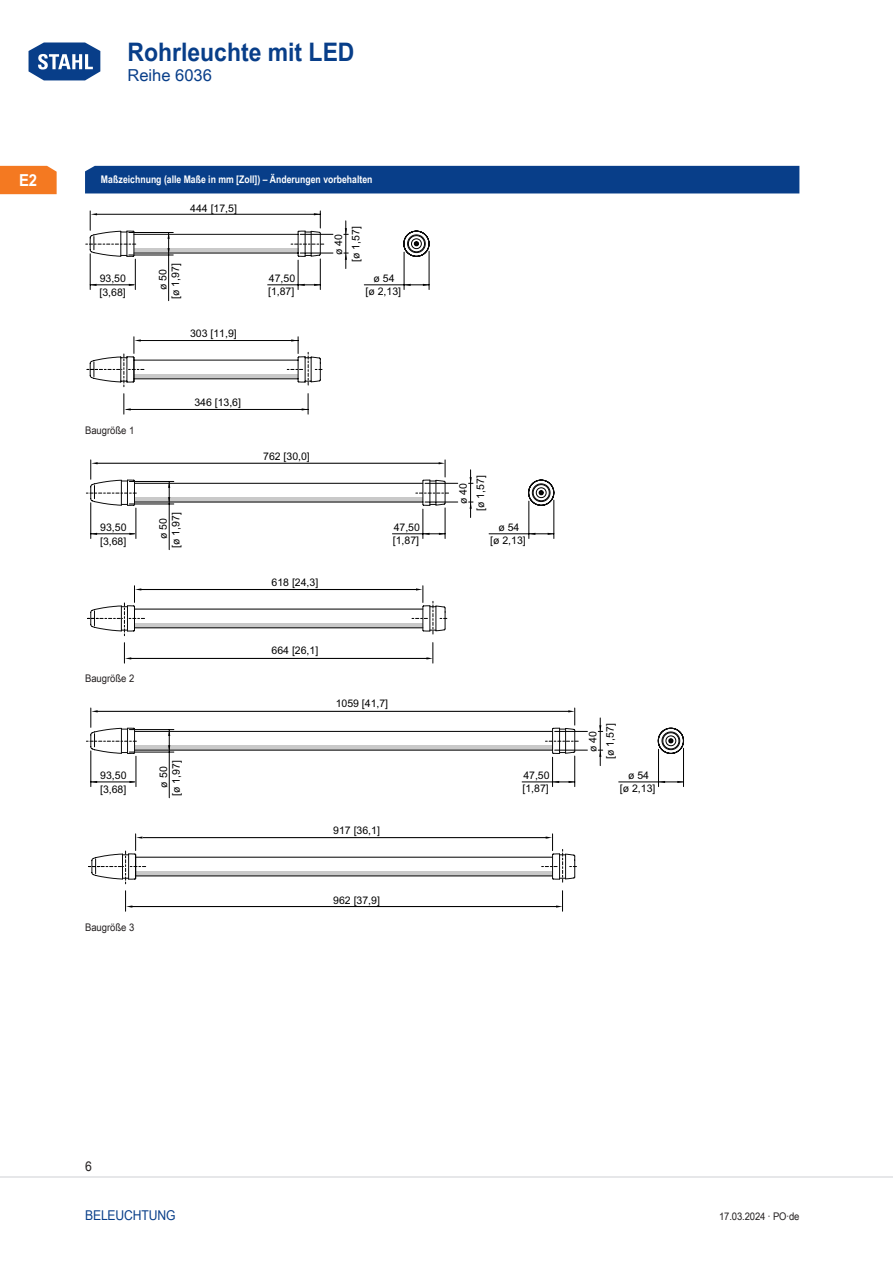
<style>
.page{position:relative;width:893px;height:1263px;background:#fff}
.page>*{position:absolute;margin:0;border:0;box-sizing:border-box;transform-origin:0 0}
.t1{font:700 25.5px "Arial Unicode MS";color:#083e89;scale:.9 1}
.t2{font:16.5px "Arial Unicode MS";color:#083e89}
.t3{font:700 16.5px "Arial Unicode MS";color:#fff;scale:.9 1}
.t4{font:13.5px "Arial Unicode MS";letter-spacing:-.01em;color:#083e89;scale:.9 1}
.t5{font:13.5px "Arial Unicode MS";color:#231f20;scale:.9 1}
.t6{font:10.5px/13.8px "Arial Unicode MS";color:#000;text-align:center}
.TabHeader1stColumn{font:700 10.5px "Arial Unicode MS";color:#fff;scale:.83 1}
.t7{font:10.5px "Arial Unicode MS";color:#231f20;scale:.9 1}
.s1{font-weight:400;font-size:31.65px;color:#fff}
</style>
<div class="page">
<svg style="left:28px;top:42px;width:73px;height:39px"></svg>
<hr style="left:0;top:1176px;width:893px;height:2px;background:#e6e7e9">
<div style="left:0;top:166px;width:57px;height:28px;background:#f47921"></div>
<hr style="left:169px;top:752px;width:1px;height:46px;background:#000">
<hr style="left:130px;top:906px;width:427px;height:1px;background:#000">
<svg style="left:125px;top:891px;width:7px;height:20px"></svg>
<svg style="left:556px;top:891px;width:7px;height:20px"></svg>
<svg style="left:86px;top:708px;width:598px;height:79px"></svg>
<svg style="left:89px;top:834px;width:488px;height:50px"></svg>
<hr style="left:169px;top:504px;width:1px;height:46px;background:#000">
<hr style="left:130px;top:658px;width:299px;height:1px;background:#000">
<svg style="left:124px;top:643px;width:7px;height:20px"></svg>
<svg style="left:426px;top:643px;width:8px;height:20px"></svg>
<svg style="left:86px;top:460px;width:468px;height:79px"></svg>
<svg style="left:88px;top:586px;width:359px;height:50px"></svg>
<hr style="left:168px;top:255px;width:1px;height:46px;background:#000">
<hr style="left:127px;top:409px;width:181px;height:1px;background:#000">
<svg style="left:124px;top:394px;width:7px;height:20px"></svg>
<svg style="left:302px;top:394px;width:7px;height:20px"></svg>
<svg style="left:86px;top:211px;width:343px;height:79px"></svg>
<svg style="left:87px;top:337px;width:236px;height:50px"></svg>
<div style="left:85px;top:166px;width:714px;height:27px;background:#083e89"></div>
<h1 class="t1" style="left:26px;top:33px;width:366px"><span class="s1">Home</span> Rohrleuchte mit LED</h1>
<h2 class="t2" style="left:128px;top:63px;width:86px">Reihe 6036</h2>
<h2 class="t3" style="left:19px;top:168px;width:22px">E2</h2>
<p class="TabHeader1stColumn" style="left:101px;top:172px;width:329px">Maßzeichnung (alle Maße in mm [Zoll]) – Änderungen vorbehalten</p>
<p class="t6" style="left:190px;top:201px;width:48px">444 [17,5]</p>
<p class="t6" style="left:169px;top:281px;width:19px;rotate:-90deg">, ]</p>
<p class="t6" style="left:100px;top:271px;width:28px;text-align:left">93,50 [ ,3 68]</p>
<p class="t6" style="left:156px;top:299px;width:34px;line-height:12.6px;rotate:-90deg">ø 50 [ø 1 97</p>
<p class="t6" style="left:190px;top:326px;width:48px">303 [11,9]</p>
<p class="t6" style="left:349px;top:244px;width:19px;rotate:-90deg">, ]</p>
<p class="t6" style="left:330px;top:262px;width:34px;line-height:17.2px;rotate:-90deg">ø 40 [ø 1 57</p>
<p class="t6" style="left:268px;top:271px;width:29px;text-align:left">47,50 [ ,1 87]</p>
<p class="t6" style="left:365px;top:272px;width:37px;line-height:12.9px">ø 54<br>[ø 2 13]</p>
<p class="t6" style="left:383px;top:285px;width:4px">,</p>
<p class="t7" style="left:85px;top:423px;width:56px">Baugröße 1</p>
<p class="t6" style="left:194px;top:396px;width:48px">346 [13,6]</p>
<p class="t6" style="left:169px;top:530px;width:19px;rotate:-90deg">, ]</p>
<p class="t6" style="left:100px;top:520px;width:28px;text-align:left">93,50 [ ,3 68]</p>
<p class="t6" style="left:157px;top:548px;width:34px;line-height:12.6px;rotate:-90deg">ø 50 [ø 1 97</p>
<p class="t6" style="left:263px;top:449px;width:48px">762 [30,0]</p>
<p class="t6" style="left:272px;top:575px;width:48px">618 [24,3]</p>
<p class="t6" style="left:474px;top:493px;width:19px;rotate:-90deg">, ]</p>
<p class="t6" style="left:455px;top:511px;width:34px;line-height:17.2px;rotate:-90deg">ø 40 [ø 1 57</p>
<p class="t6" style="left:393px;top:520px;width:29px;text-align:left">47,50 [ ,1 87]</p>
<p class="t6" style="left:490px;top:521px;width:37px;line-height:12.9px">ø 54<br>[ø 2 13]</p>
<p class="t6" style="left:508px;top:534px;width:4px">,</p>
<p class="t7" style="left:85px;top:671px;width:56px">Baugröße 2</p>
<p class="t6" style="left:169px;top:778px;width:19px;rotate:-90deg">, ]</p>
<p class="t6" style="left:100px;top:768px;width:28px;text-align:left">93,50 [ ,3 68]</p>
<p class="t6" style="left:157px;top:796px;width:34px;line-height:12.6px;rotate:-90deg">ø 50 [ø 1 97</p>
<p class="t6" style="left:272px;top:644px;width:48px">664 [26,1]</p>
<p class="t6" style="left:336px;top:697px;width:54px">1059 [41,7]</p>
<p class="t6" style="left:333px;top:823px;width:48px">917 [36,1]</p>
<p class="t6" style="left:603px;top:741px;width:19px;rotate:-90deg">, ]</p>
<p class="t6" style="left:584px;top:759px;width:34px;line-height:17.2px;rotate:-90deg">ø 40 [ø 1 57</p>
<p class="t6" style="left:523px;top:769px;width:29px;text-align:left">47,50 [ ,1 87]</p>
<p class="t6" style="left:620px;top:769px;width:37px;line-height:12.9px">ø 54<br>[ø 2 13]</p>
<p class="t6" style="left:638px;top:782px;width:4px">,</p>
<p class="t7" style="left:85px;top:919px;width:56px">Baugröße 3</p>
<p class="t6" style="left:333px;top:893px;width:48px">962 [37,9]</p>
<p class="t5" style="left:85px;top:1157px;width:9px">6</p>
<p class="t4" style="left:85px;top:1205px;width:102px">Beleuchtung</p>
<p class="t7" style="left:719px;top:1208px;width:91px">17.03.2024 · PO·de</p>
</div>
